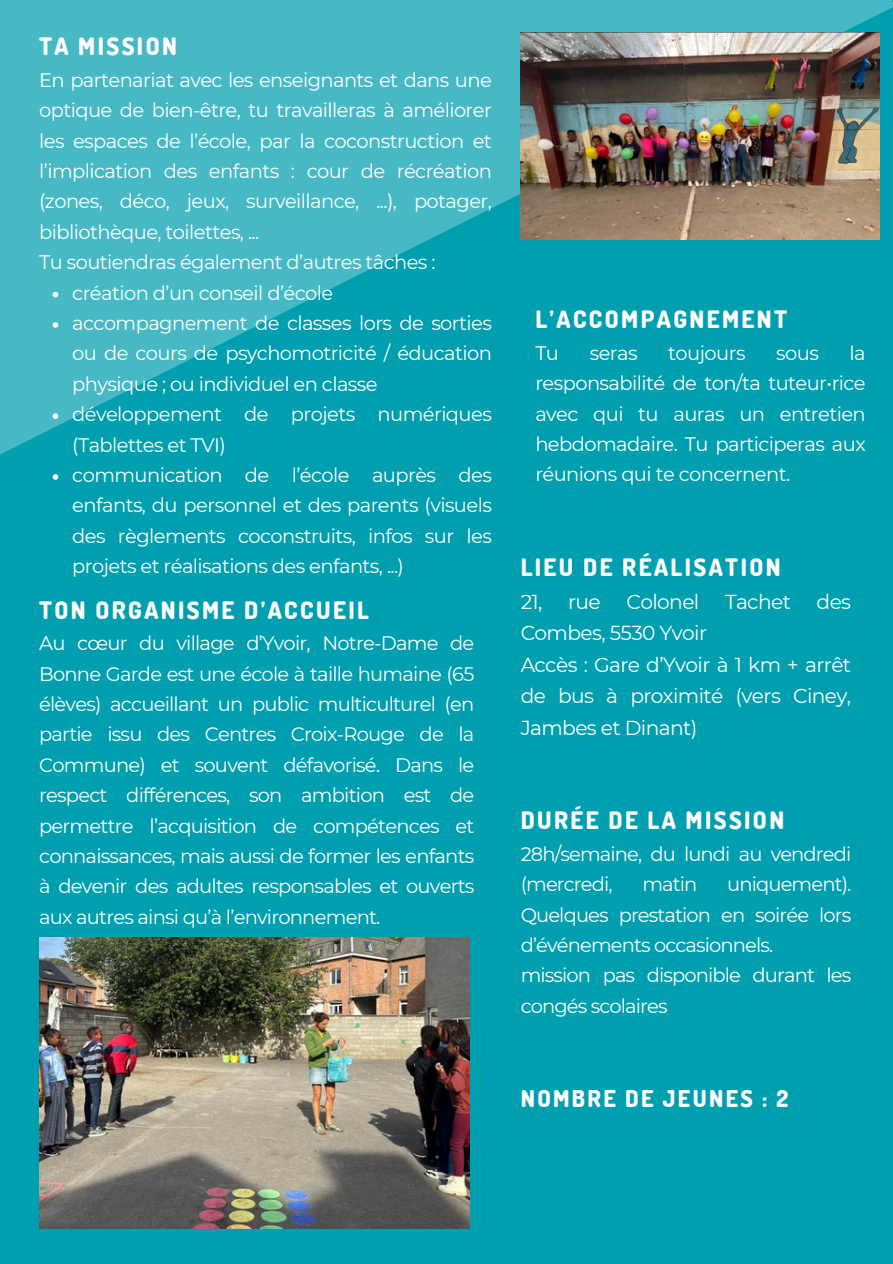
<style>
.page{position:relative;width:893px;height:1264px;background:#fff}
.page>*{position:absolute;margin:0;border:0;box-sizing:border-box;transform-origin:0 0}
.t1{font:800 24px "Dosis";letter-spacing:.1em;color:#fff}
.t2{font:800 23.1px "Dosis";letter-spacing:.1em;color:#fff}
.t3{font:20.25px/31.5px "Montserrat";letter-spacing:-.03em;color:#fff}
.t4{font:19.5px/30.3px "Montserrat";letter-spacing:-.03em;color:#fff;text-align:justify}
</style>
<div class="page">
<div style="left:0;top:0;width:892px;height:1263px;background:#009fb0"></div>
<svg style="left:0;top:0;width:892px;height:454px;fill:#47b9c5"></svg>
<img style="left:39px;top:937px;width:430px;height:291px">
<img style="left:520px;top:33px;width:359px;height:207px">
<svg style="left:53px;top:292px;width:5px;height:5px"></svg>
<svg style="left:53px;top:322px;width:5px;height:6px"></svg>
<svg style="left:53px;top:413px;width:5px;height:6px"></svg>
<svg style="left:53px;top:474px;width:5px;height:6px"></svg>
<p class="t1" style="left:39px;top:31px;width:139px">TA MISSION</p>
<p class="t4" style="left:39px;top:65px;width:454px">En partenariat avec les enseignants et dans une</p>
<p class="t4" style="left:39px;top:95px;width:454px">optique de bien-être, tu travailleras à améliorer</p>
<p class="t4" style="left:39px;top:126px;width:454px">les espaces de l’école, par la coconstruction et</p>
<p class="t4" style="left:39px;top:156px;width:454px">l’implication des enfants : cour de récréation</p>
<p class="t4" style="left:39px;top:186px;width:454px">(zones, déco, jeux, surveillance, ...), potager,</p>
<p class="t4" style="left:39px;top:217px;width:222px">bibliothèque, toilettes, ...</p>
<p class="t4" style="left:39px;top:247px;width:398px">Tu soutiendras également d’autres tâches :</p>
<p class="t4" style="left:72px;top:277px;width:262px">création d’un conseil d’école</p>
<p class="t4" style="left:72px;top:308px;width:421px">accompagnement de classes lors de sorties</p>
<p class="t4" style="left:72px;top:338px;width:421px">ou de cours de psychomotricité / éducation</p>
<p class="t4" style="left:72px;top:369px;width:307px">physique ; ou individuel en classe</p>
<p class="t4" style="left:72px;top:399px;width:421px">développement de projets numériques</p>
<p class="t4" style="left:72px;top:429px;width:155px">(Tablettes et TVI)</p>
<p class="t4" style="left:72px;top:460px;width:421px">communication de l’école auprès des</p>
<p class="t4" style="left:72px;top:490px;width:421px">enfants, du personnel et des parents (visuels</p>
<p class="t4" style="left:72px;top:520px;width:421px">des règlements coconstruits, infos sur les</p>
<p class="t4" style="left:72px;top:551px;width:333px">projets et réalisations des enfants, ...)</p>
<p class="t1" style="left:39px;top:594px;width:331px">TON ORGANISME D’ACCUEIL</p>
<p class="t4" style="left:39px;top:628px;width:437px">Au cœur du village d’Yvoir, Notre-Dame de Bonne Garde est une école à taille humaine (65 élèves) accueillant un public multiculturel (en partie issu des Centres Croix-Rouge de la Commune) et souvent défavorisé. Dans le respect différences, son ambition est de permettre l’acquisition de compétences et connaissances, mais aussi de former les enfants à devenir des adultes responsables et ouverts aux autres ainsi qu’à l’environnement.</p>
<p class="t1" style="left:535px;top:304px;width:253px">L’ACCOMPAGNEMENT</p>
<p class="t4" style="left:535px;top:338px;width:25px">Tu</p>
<p class="t4" style="left:589px;top:338px;width:49px">seras</p>
<p class="t4" style="left:668px;top:338px;width:79px">toujours</p>
<p class="t4" style="left:776px;top:338px;width:44px">sous</p>
<p class="t4" style="left:535px;top:338px;width:332px;text-indent:314px">la responsabilité de ton/ta tuteur•rice avec qui tu auras un entretien hebdomadaire. Tu participeras aux réunions qui te concernent.</p>
<p class="t1" style="left:520px;top:551px;width:261px">LIEU DE RÉALISATION</p>
<p class="t3" style="left:520px;top:585px;width:23px">21,</p>
<p class="t3" style="left:568px;top:585px;width:34px">rue</p>
<p class="t3" style="left:626px;top:585px;width:74px">Colonel</p>
<p class="t3" style="left:725px;top:585px;width:67px">Tachet</p>
<p class="t3" style="left:816px;top:585px;width:36px">des</p>
<p class="t3" style="left:520px;top:617px;width:332px">Combes, 5530 Yvoir<br>Accès : Gare d’Yvoir à 1 km + arrêt de bus à proximité (vers Ciney,<br>Jambes et Dinant)</p>
<p class="t1" style="left:520px;top:804px;width:265px">DURÉE DE LA MISSION</p>
<p class="t4" style="left:520px;top:838px;width:332px">28h/semaine, du lundi au vendredi (mercredi,</p>
<p class="t4" style="left:520px;top:869px;width:332px;text-align:left;text-indent:206px">uniquement).<br>Quelques prestation en soirée lors d’événements occasionnels.<br>mission pas disponible durant les congés scolaires</p>
<p class="t4" style="left:642px;top:869px;width:57px">matin</p>
<h1 class="t2" style="left:520px;top:1083px;width:269px">NOMBRE DE JEUNES : 2</h1>
</div>
